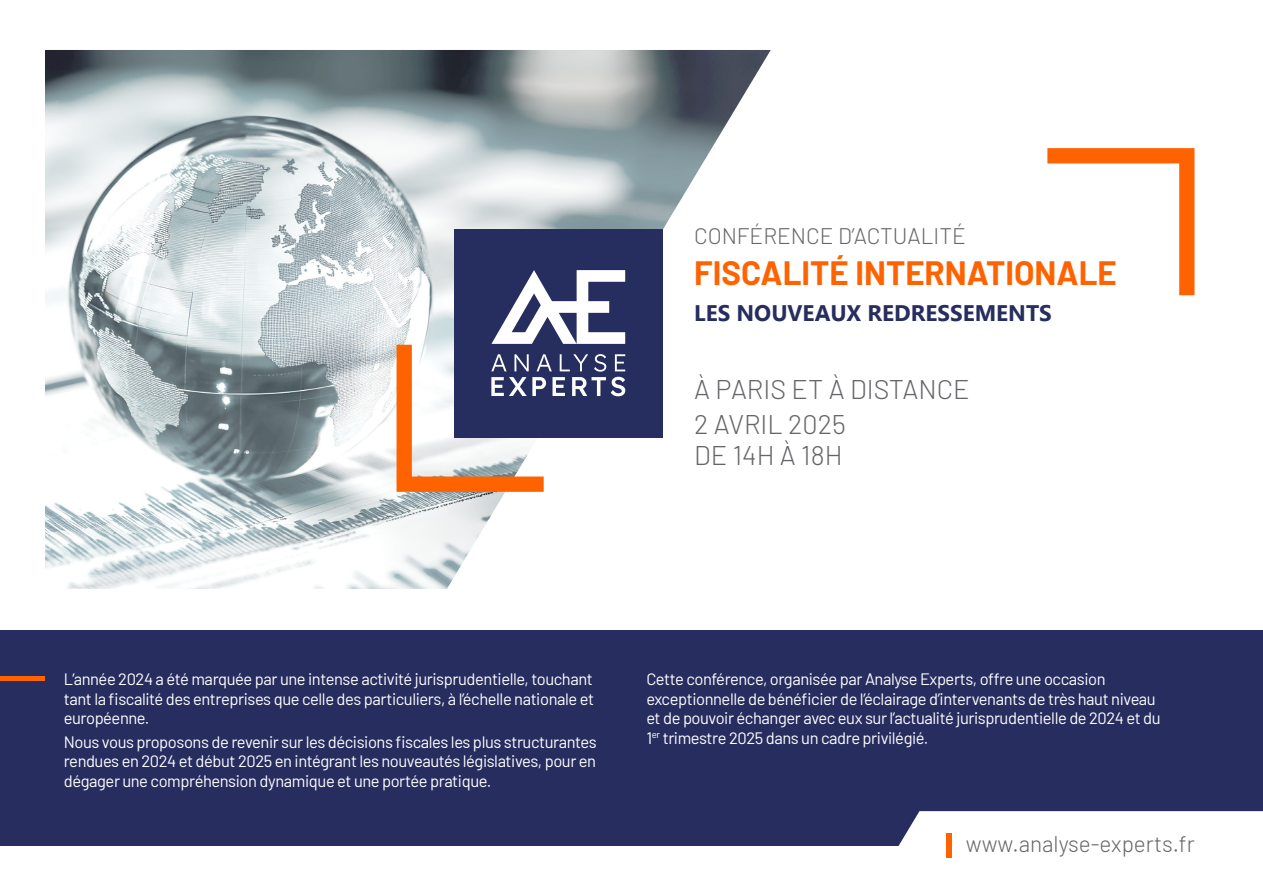
<style>
.page{position:relative;width:1263px;height:893px;background:#fff}
.page>*{position:absolute;margin:0;border:0;box-sizing:border-box;transform-origin:0 0}
.t1{font:700 33px "Barlow";color:#ff6300}
.t2{font:300 27px/31.5px "Barlow";color:#656468}
.t3{font:300 22.5px "Barlow";color:#656468}
.t4{font:700 22.5px "Segoe UI";color:#272d5f}
.t5{font:16.5px/19.5px "Barlow";letter-spacing:-.025em;color:#fff;text-align:justify}
</style>
<div class="page">
<img style="left:45px;top:50px;width:726px;height:539px">
<svg style="left:1047px;top:148px;width:147px;height:147px"></svg>
<div style="left:454px;top:229px;width:209px;height:209px;background:#262e60"></div>
<svg style="left:396px;top:270px;width:229px;height:222px"></svg>
<div style="left:0;top:630px;width:1263px;height:216px;background:#272d5f"></div>
<hr style="left:0;top:676px;width:44px;height:4px;background:#ff6300">
<div style="left:898px;top:811px;width:365px;height:47px;background:#fff"></div>
<div style="left:946px;top:834px;width:5px;height:24px;background:#ff6300"></div>
<p class="t3" style="left:694px;top:220px;width:273px">CONFÉRENCE D’ACTUALITÉ</p>
<p class="t1" style="left:694px;top:249px;width:424px">FISCALITÉ INTERNATIONALE</p>
<p class="t4" style="left:694px;top:297px;width:359px">LES NOUVEAUX REDRESSEMENTS</p>
<p class="t2" style="left:694px;top:371px;width:277px">À PARIS ET À DISTANCE</p>
<p class="t2" style="left:694px;top:406px;width:153px">2 AVRIL 2025<br>DE 14H À 18H</p>
<p class="t5" style="left:64px;top:668px;width:532px">L’année 2024 a été marquée par une intense activité jurisprudentielle, touchant tant la fiscalité des entreprises que celle des particuliers, à l’échelle nationale et européenne.</p>
<p class="t5" style="left:64px;top:731px;width:534px">Nous vous proposons de revenir sur les décisions fiscales les plus structurantes rendues en 2024 et début 2025 en intégrant les nouveautés législatives, pour en dégager une compréhension dynamique et une portée pratique.</p>
<p class="t5" style="left:646px;top:668px;width:516px;text-align:left">Cette conférence, organisée par Analyse Experts, offre une occasion exceptionnelle de bénéficier de l’éclairage d’intervenants de très haut niveau et de pouvoir échanger avec eux sur l’actualité jurisprudentielle de 2024 et du 1<sup>er</sup> trimestre 2025 dans un cadre privilégié.</p>
<p class="t3" style="left:966px;top:828px;width:230px">www.analyse-experts.fr</p>
</div>
